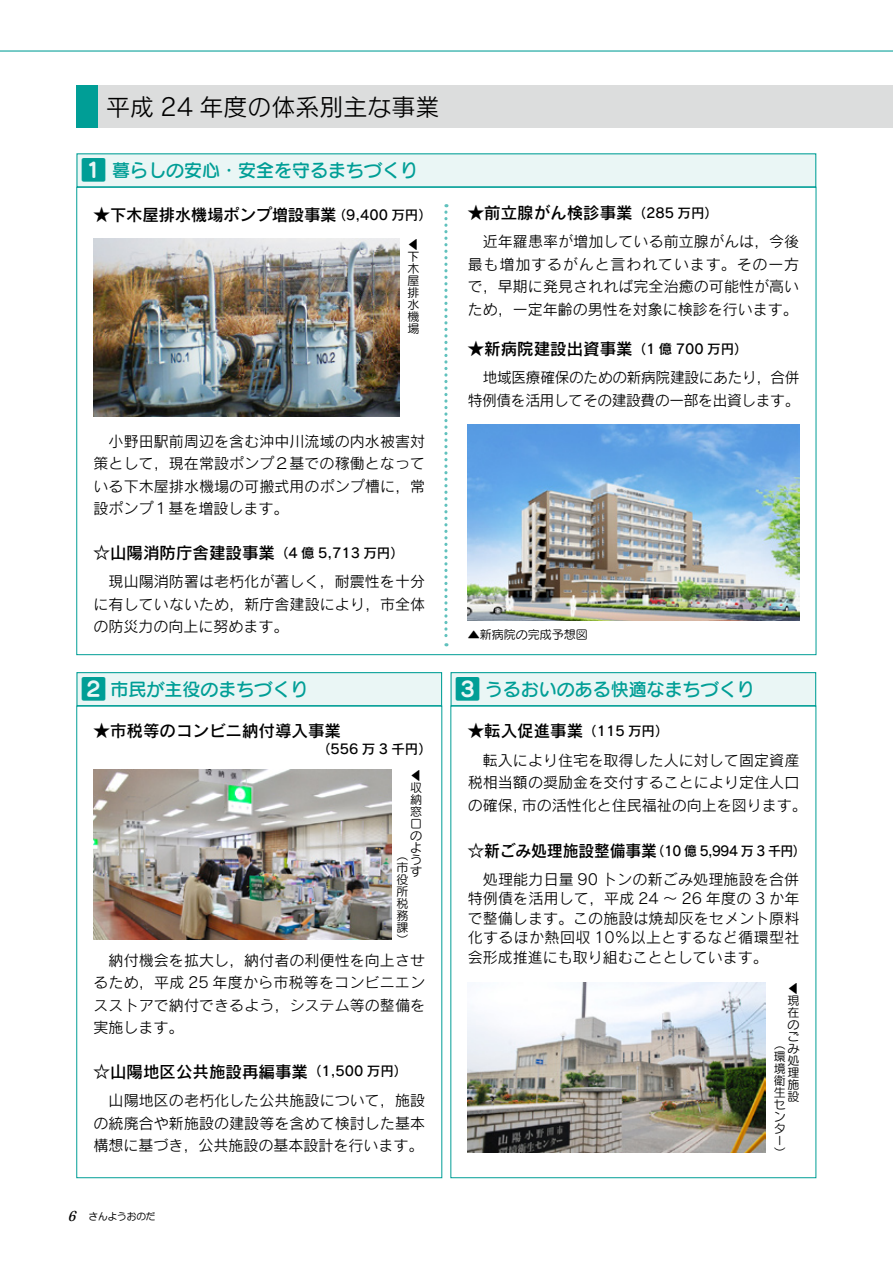
<style>
.page{position:relative;width:893px;height:1263px;background:#fff}
.page>*{position:absolute;margin:0;border:0;box-sizing:border-box;transform-origin:0 0}
.t1{font:27px "Seurat Pro N DB";color:#009e96}
.t2{font:24px "Rodin NTLG Pro M";color:#000}
.t3{font:18px "Seurat Pro N DB";color:#009e96}
.t4{font:16.5px "Rodin Pro DB";color:#000}
.t5{font:16.5px "Rodin Pro DB";letter-spacing:-.02em;color:#000}
.t6{font:15px/22.5px "Rodin Pro M";letter-spacing:.005em;color:#000;text-align:justify}
.t7{font:15px/22.5px "Rodin Pro M";letter-spacing:-.02em;color:#000;text-align:right}
.t8{font:13.5px "Rodin Pro DB";letter-spacing:-.04em;color:#000;scale:.96 1}
.t9{font:13.5px "Rodin Pro DB";letter-spacing:-.04em;color:#000}
.t10{font:12px/12px "Seurat Pro M";color:#000}
.t11{font:9.75px "Anito Std M";letter-spacing:-.02em;color:#000}
.s1{font-size:13.5px}
.s2{font-family:"Matisse Eleganto Pro B";font-style:italic;font-size:13.5px}
.s3{font-size:16.5px}
</style>
<div class="page">
<div style="left:76px;top:187px;width:740px;height:468px;background:#fff;border:1px solid #009e96"></div>
<div style="left:450px;top:672px;width:366px;height:34px;background:#eaf6f5;border:1px solid #009e96"></div>
<div style="left:76px;top:672px;width:366px;height:34px;background:#eaf6f5;border:1px solid #009e96"></div>
<div style="left:76px;top:153px;width:740px;height:34px;background:#eaf6f5"></div>
<div style="left:98px;top:85px;width:795px;height:43px;background:#dcdddd"></div>
<div style="left:77px;top:85px;width:21px;height:43px;background:#009e96"></div>
<hr style="left:0;top:50px;width:893px;height:2px;background:#009e96">
<img style="left:94px;top:238px;width:306px;height:179px">
<img style="left:468px;top:424px;width:331px;height:196px">
<svg style="left:444px;top:204px;width:4px;height:442px"></svg>
<img style="left:468px;top:982px;width:297px;height:170px">
<img style="left:94px;top:770px;width:297px;height:170px">
<h2 class="t2" style="left:106px;top:91px;width:335px">平成 24 年度の体系別主な事業</h2>
<h1 class="t1" style="left:80px;top:152px;width:28px">1</h1>
<p class="t3" style="left:112px;top:158px;width:308px">暮らしの安心・安全を守るまちづくり</p>
<p class="t5" style="left:94px;top:204px;width:340px">★下木屋排水機場ポンプ増設事業<span class="s1">（9,400 万円）</span></p>
<p class="t10" style="left:408px;top:238px;width:13px">◀下木屋排水機場</p>
<p class="t6" style="left:94px;top:429px;width:333px">　小野田駅前周辺を含む沖中川流域の内水被害対策として，現在常設ポンプ２基での稼働となっている下木屋排水機場の可搬式用のポンプ槽に，常設ポンプ１基を増設します。</p>
<p class="t4" style="left:94px;top:542px;width:312px">☆山陽消防庁舎建設事業<span class="s1">（4 億 5,713 万円）</span></p>
<p class="t6" style="left:94px;top:570px;width:333px">　現山陽消防署は老朽化が著しく，耐震性を十分に有していないため，新庁舎建設により，市全体の防災力の向上に努めます。</p>
<p class="t4" style="left:468px;top:202px;width:252px">★前立腺がん検診事業<span class="s1">（285 万円）</span></p>
<p class="t6" style="left:468px;top:230px;width:333px">　近年羅患率が増加している前立腺がんは，今後最も増加するがんと言われています。その一方で，早期に発見されれば完全治癒の可能性が高いため，一定年齢の男性を対象に検診を行います。</p>
<p class="t4" style="left:468px;top:338px;width:281px">★新病院建設出資事業<span class="s1">（1 億 700 万円）</span></p>
<p class="t7" style="left:468px;top:366px;width:333px">地域医療確保のための新病院建設にあたり，合併特例債を活用してその建設費の一部を出資します。</p>
<p class="t10" style="left:468px;top:628px;width:121px">▲新病院の完成予想図</p>
<h1 class="t1" style="left:80px;top:671px;width:28px">2</h1>
<h1 class="t1" style="left:454px;top:671px;width:28px">3</h1>
<p class="t3" style="left:111px;top:677px;width:199px">市民が主役のまちづくり</p>
<p class="t3" style="left:485px;top:677px;width:271px">うるおいのある快適なまちづくり</p>
<p class="t4" style="left:94px;top:720px;width:249px">★市税等のコンビニ納付導入事業</p>
<p class="t9" style="left:317px;top:740px;width:116px">（556 万 3 千円）</p>
<p class="t10" style="left:410px;top:769px;width:13px">◀収納窓口のようす</p>
<p class="t10" style="left:396px;top:849px;width:13px;text-align:justify">（市役所税務課）</p>
<p class="t6" style="left:94px;top:948px;width:333px">　納付機会を拡大し，納付者の利便性を向上させるため，平成 25 年度から市税等をコンビニエンスストアで納付できるよう，システム等の整備を実施します。</p>
<p class="t4" style="left:94px;top:1060px;width:315px">☆山陽地区公共施設再編事業<span class="s1">（1,500 万円）</span></p>
<p class="t6" style="left:94px;top:1088px;width:333px">　山陽地区の老朽化した公共施設について，施設の統廃合や新施設の建設等を含めて検討した基本構想に基づき，公共施設の基本設計を行います。</p>
<p class="t11" style="left:67px;top:1210px;width:90px"><span class="s2">6</span> さんようおのだ</p>
<p class="t4" style="left:468px;top:720px;width:202px">★転入促進事業<span class="s1">（115 万円）</span></p>
<p class="t6" style="left:468px;top:748px;width:341px;text-align:left">　転入により住宅を取得した人に対して固定資産税相当額の奨励金を交付することにより定住人口の確保，市の活性化と住民福祉の向上を図ります。</p>
<p class="t8" style="left:468px;top:841px;width:354px"><span class="s3">☆新ごみ処理施設整備事業</span>（10 億 5,994 万 3 千円）</p>
<p class="t6" style="left:468px;top:869px;width:333px;line-height:19.5px">　処理能力日量 90 トンの新ごみ処理施設を合併特例債を活用して，平成 24 〜 26 年度の 3 か年で整備します。この施設は焼却灰をセメント原料化するほか熱回収 10%以上とするなど循環型社会形成推進にも取り組むこととしています。</p>
<p class="t10" style="left:787px;top:982px;width:13px">◀現在のごみ処理施設</p>
<p class="t10" style="left:774px;top:1038px;width:13px">（環境衛生センター）</p>
</div>
